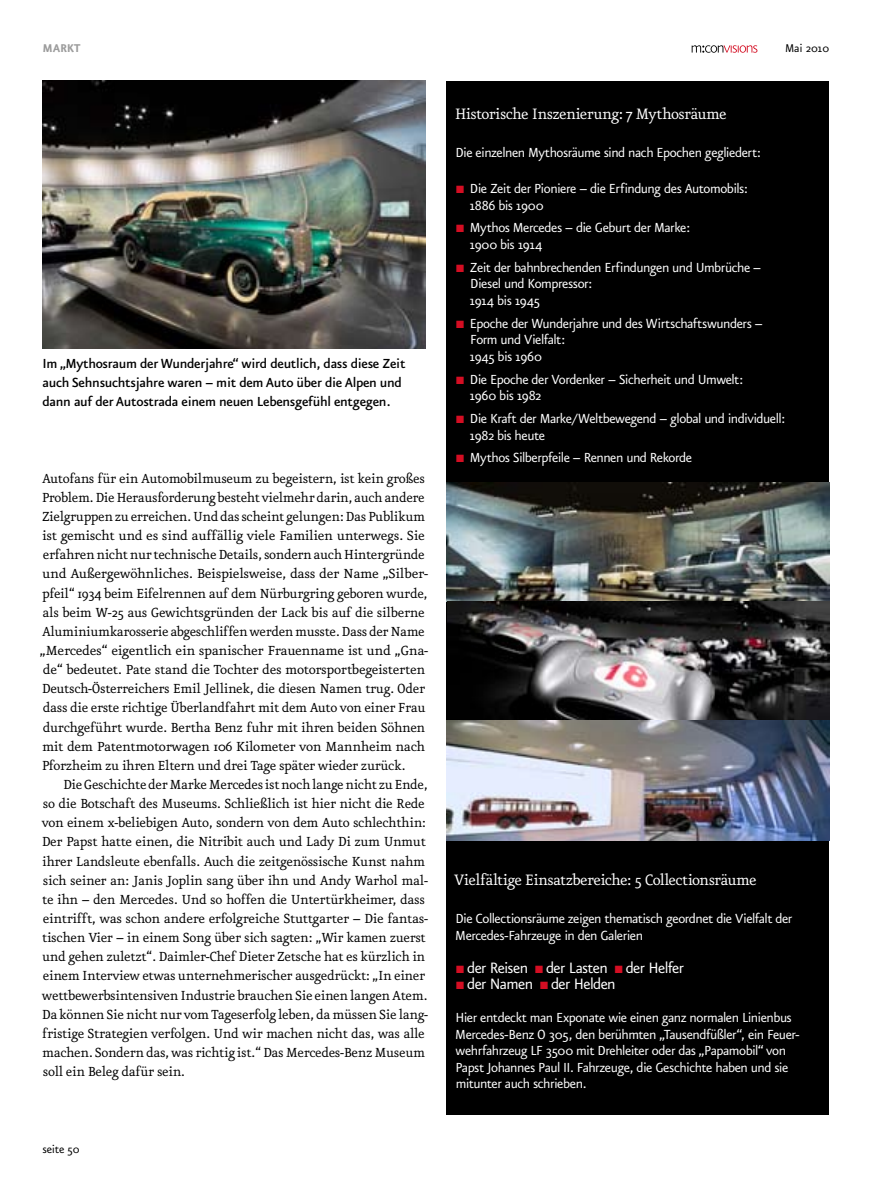
<style>
.page{position:relative;width:893px;height:1191px;background:#fff}
.page>*{position:absolute;margin:0;border:0;box-sizing:border-box;transform-origin:0 0}
.t1{font:18px "Eureka";letter-spacing:-.035em;color:#fff}
.t2{font:18px "Eureka Sans";letter-spacing:-.035em;color:#fff}
.t3{font:15.75px/19.2px "Eureka";letter-spacing:-.025em;color:#000}
.t4{font:15.75px/16.5px "Eureka Sans";letter-spacing:-.035em;color:#fff}
.t5{font:500 15.75px/19.2px "Eureka Sans";letter-spacing:-.02em;color:#000}
.t6{font:13.5px "Eureka Sans";letter-spacing:-.015em;color:#000}
.t7{font:700 13.5px "Eureka Sans";letter-spacing:-.015em;color:#9c9c9c}
.s1{color:#d40e23}
</style>
<div class="page">
<div style="left:446px;top:81px;width:383px;height:1033px;background:#000"></div>
<img style="left:446px;top:483px;width:383px;height:357px">
<img style="left:43px;top:81px;width:382px;height:268px">
<svg style="left:692px;top:45px;width:65px;height:8px"></svg>
<p class="t7" style="left:43px;top:42px;width:39px">Markt</p>
<p class="t6" style="left:785px;top:42px;width:45px">Mai 2010</p>
<p class="t5" style="left:43px;top:354px;width:365px">Im „Mythosraum der Wunderjahre“ wird deutlich, dass diese Zeit auch Sehnsuchtsjahre waren – mit dem Auto über die Alpen und dann auf der Autostrada einem neuen Lebensgefühl entgegen.</p>
<p class="t3" style="left:40px;top:469px;width:390px">Autofans für ein Automobilmuseum zu begeistern, ist kein großes Problem. Die Herausforderung besteht vielmehr darin, auch andere Zielgruppen zu erreichen. Und das scheint gelungen: Das Publikum ist gemischt und es sind auffällig viele Familien unterwegs. Sie erfahren nicht nur technische Details, sondern auch Hintergründe und Außergewöhnliches. Beispielsweise, dass der Name „Silber&shy;pfeil“ 1934 beim Eifelrennen auf dem Nürburgring geboren wurde, als beim W-25 aus Gewichtsgründen der Lack bis auf die silberne Aluminiumkarosserie abgeschliffen werden musste. Dass der Name „Mercedes“ eigentlich ein spanischer Frauenname ist und „Gna&shy;de“ bedeutet. Pate stand die Tochter des motorsportbegeisterten Deutsch-Österreichers Emil Jellinek, die diesen Namen trug. Oder dass die erste richtige Überlandfahrt mit dem Auto von einer Frau durchgeführt wurde. Bertha Benz fuhr mit ihren beiden Söhnen mit dem Patentmotorwagen 106 Kilometer von Mannheim nach Pforzheim zu ihren Eltern und drei Tage später wieder zurück.</p>
<p class="t3" style="left:42px;top:775px;width:388px;text-indent:21px">Die Geschichte der Marke Mercedes ist noch lange nicht zu Ende, so die Botschaft des Museums. Schließlich ist hier nicht die Rede von einem x-beliebigen Auto, sondern von dem Auto schlechthin:<br>Der Papst hatte einen, die Nitribit auch und Lady Di zum Unmut ihrer Landsleute ebenfalls. Auch die zeitgenössische Kunst nahm sich seiner an: Janis Joplin sang über ihn und Andy Warhol mal&shy;te ihn – den Mercedes. Und so hoffen die Untertürkheimer, dass eintrifft, was schon andere erfolgreiche Stuttgarter – Die fantas&shy;tischen Vier – in einem Song über sich sagten: „Wir kamen zuerst und gehen zuletzt“. Daimler-Chef Dieter Zetsche hat es kürzlich in einem Interview etwas unternehmerischer ausgedrückt: „In einer wettbewerbsintensiven Industrie brauchen Sie einen langen Atem.<br>Da können Sie nicht nur vom Tageserfolg leben, da müssen Sie lang&shy;fristige Strategien verfolgen. Und wir machen nicht das, was alle machen. Sondern das, was richtig ist.“ Das Mercedes-Benz Museum soll ein Beleg dafür sein.</p>
<p class="t6" style="left:43px;top:1142px;width:39px">seite 50</p>
<p class="t1" style="left:455px;top:106px;width:273px">Historische Inszenierung: 7 Mythosräume</p>
<p class="t4" style="left:455px;top:145px;width:307px">Die einzelnen Mythosräume sind nach Epochen gegliedert:</p>
<p class="t4" style="left:470px;top:181px;width:280px;text-indent:-13px"><span class="s1">■</span> Die Zeit der Pioniere – die Erfindung des Automobils:<br>1886 bis 1900</p>
<p class="t4" style="left:470px;top:220px;width:222px;text-indent:-13px"><span class="s1">■</span> Mythos Mercedes – die Geburt der Marke:<br>1900 bis 1914</p>
<p class="t4" style="left:470px;top:260px;width:293px;text-indent:-13px"><span class="s1">■</span> Zeit der bahnbrechenden Erfindungen und Umbrüche –<br>Diesel und Kompressor:<br>1914 bis 1945</p>
<p class="t4" style="left:470px;top:315px;width:295px;text-indent:-13px"><span class="s1">■</span> Epoche der Wunderjahre und des Wirtschaftswunders –<br>Form und Vielfalt:<br>1945 bis 1960</p>
<p class="t4" style="left:470px;top:371px;width:275px;text-indent:-13px"><span class="s1">■</span> Die Epoche der Vordenker – Sicherheit und Umwelt:<br>1960 bis 1982</p>
<p class="t4" style="left:470px;top:411px;width:317px;text-indent:-13px"><span class="s1">■</span> Die Kraft der Marke/Weltbewegend – global und individuell:<br>1982 bis heute</p>
<p class="t4" style="left:456px;top:450px;width:237px"><span class="s1">■</span> Mythos Silberpfeile – Rennen und Rekorde</p>
<p class="t1" style="left:454px;top:871px;width:304px">Vielfältige Einsatzbereiche: 5 Collectionsräume</p>
<p class="t4" style="left:455px;top:911px;width:339px">Die Collectionsräume zeigen thematisch geordnet die Vielfalt der<br>Mercedes-Fahrzeuge in den Galerien</p>
<p class="t2" style="left:456px;top:959px;width:229px"><span class="s1">■</span> der Reisen <span class="s1">■</span> der Lasten <span class="s1">■</span> der Helfer</p>
<p class="t2" style="left:456px;top:975px;width:161px"><span class="s1">■</span> der Namen <span class="s1">■</span> der Helden</p>
<p class="t4" style="left:455px;top:1010px;width:346px">Hier entdeckt man Exponate wie einen ganz normalen Linienbus Mercedes-Benz O 305, den berühmten „Tausendfüßler“, ein Feuer&shy;wehrfahrzeug LF 3500 mit Drehleiter oder das „Papamobil“ von Papst Johannes Paul II. Fahrzeuge, die Geschichte haben und sie mitunter auch schrieben.</p>
</div>
